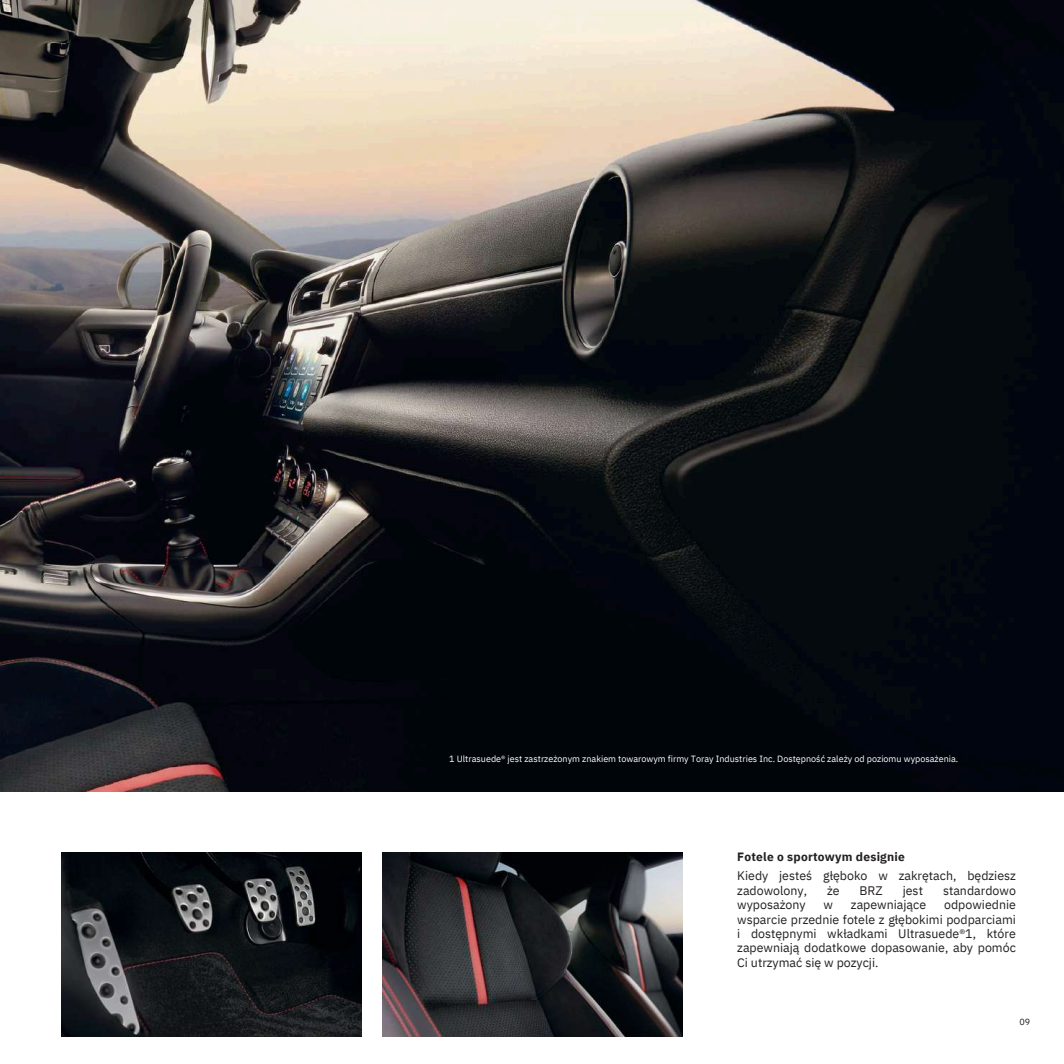
<style>
.page{position:relative;width:1064px;height:1064px;background:#fff}
.page>*{position:absolute;margin:0;border:0;box-sizing:border-box;transform-origin:0 0}
.t1{font:12.3px/14.4px "IBM Plex Sans";color:#231f20}
.t2{font:700 12px "IBM Plex Sans";letter-spacing:.02em;color:#231f20}
.t3{font:9px "IBM Plex Sans";color:#fff}
.t4{font:9px "IBM Plex Sans";color:#231f20}
</style>
<div class="page">
<img style="left:0;top:0;width:1063px;height:791px">
<img style="left:382px;top:852px;width:300px;height:183px">
<img style="left:61px;top:852px;width:301px;height:183px">
<p class="t3" style="left:449px;top:752px;width:510px">1 Ultrasuede® jest zastrzeżonym znakiem towarowym firmy Toray Industries Inc. Dostępność zależy od poziomu wyposażenia.</p>
<p class="t2" style="left:737px;top:848px;width:169px">Fotele o sportowym designie</p>
<p class="t1" style="left:737px;top:868px;width:280px">Kiedy jesteś głęboko w zakrętach, będziesz zadowolony,</p>
<p class="t1" style="left:826px;top:882px;width:14px">że</p>
<p class="t1" style="left:859px;top:882px;width:25px">BRZ</p>
<p class="t1" style="left:902px;top:882px;width:22px">jest</p>
<p class="t1" style="left:942px;top:882px;width:74px">standardowo</p>
<p class="t1" style="left:737px;top:897px;width:70px">wyposażony</p>
<p class="t1" style="left:823px;top:897px;width:11px">w</p>
<p class="t1" style="left:850px;top:897px;width:77px">zapewniające</p>
<p class="t1" style="left:737px;top:897px;width:280px;text-align:justify;text-indent:207px">odpowiednie wsparcie przednie fotele z głębokimi podparciami i dostępnymi wkładkami Ultrasuede®1, które zapewniają dodatkowe dopasowanie, aby pomóc Ci utrzymać się w pozycji.</p>
<p class="t4" style="left:1019px;top:1015px;width:12px">09</p>
</div>
